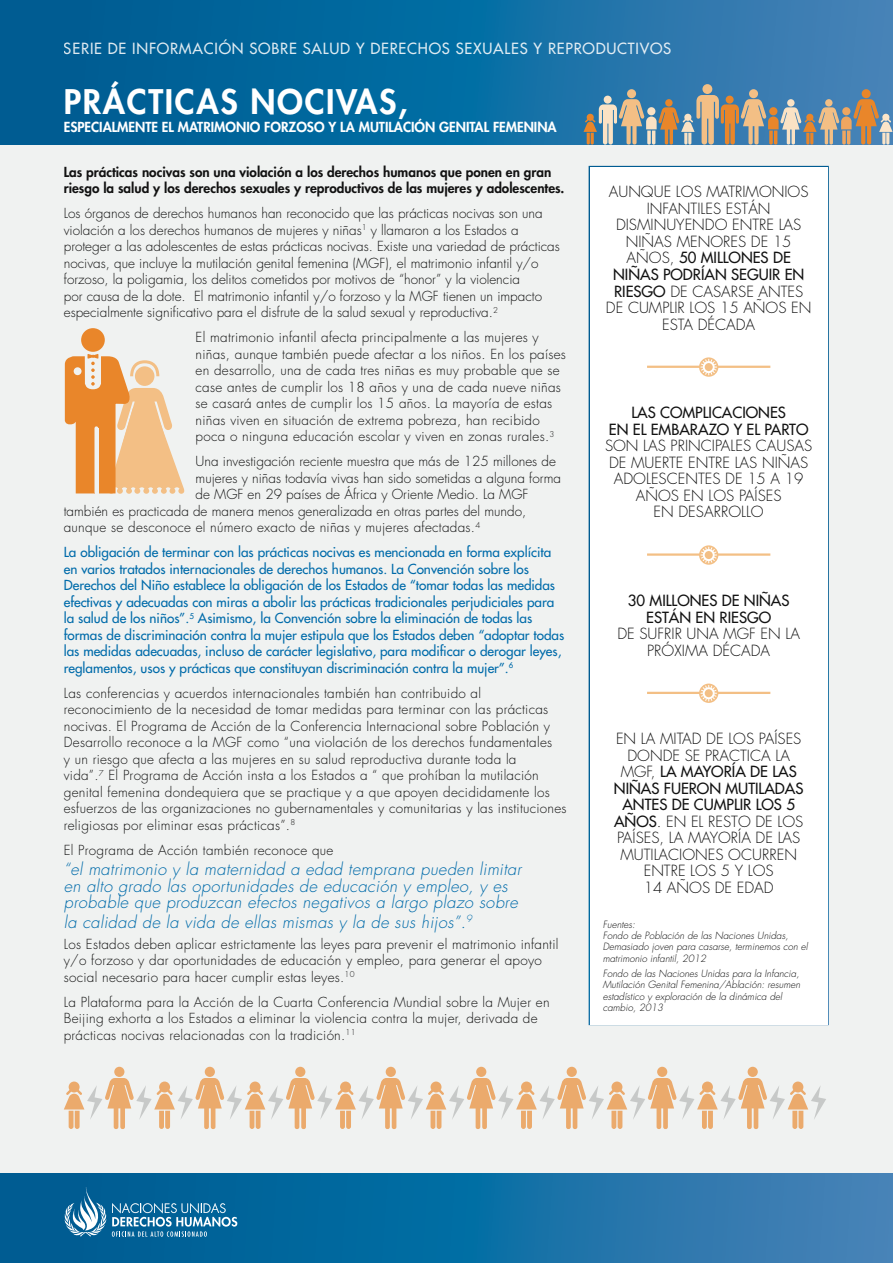
<style>
.page{position:relative;width:893px;height:1263px;background:#fff}
.page>*{position:absolute;margin:0;border:0;box-sizing:border-box;transform-origin:0 0}
.t1{font:800 33px "Futura";letter-spacing:.05em;color:#fff}
.t2{font:italic 300 16.5px/16.5px "Futura";letter-spacing:.02em;color:#006baa}
.t3{font:300 15px/16.5px "Futura";color:#121212;text-align:center}
.t4{font:15px/16.5px "Futura";color:#121212;text-align:center}
.t5{font:15px "Futura";letter-spacing:.05em;color:#fff}
.t6{font:300 13.5px/16.5px "Futura";letter-spacing:.02em;color:#121212}
.t7{font:300 13.5px/16.5px "Futura";color:#121212}
.t8{font:13.5px/16.5px "Futura";color:#006baa}
.t9{font:800 13.5px/16.5px "Futura";color:#121212}
.t10{font:800 13.5px "Futura";color:#fff}
.t11{font:italic 300 9.75px/11.2px "Futura";color:#121212}
.s1{font-weight:400}
</style>
<div class="page">
<div style="left:0;top:140px;width:893px;height:1036px;background:#f0f2f1"></div>
<svg style="left:0;top:1174px;width:893px;height:89px;background:#176fa4"></svg>
<div style="left:589px;top:166px;width:240px;height:859px;background:#fff;border:2px solid #fff"></div>
<hr style="left:647px;top:366px;width:123px;height:2px;background:#f3bf85">
<hr style="left:647px;top:553px;width:123px;height:3px;background:#f3bf85">
<hr style="left:647px;top:692px;width:123px;height:2px;background:#f3bf85">
<svg style="left:0;top:0;width:893px;height:145px;background:#106ba1"></svg>
<svg style="left:699px;top:357px;width:19px;height:20px"></svg>
<svg style="left:700px;top:359px;width:17px;height:16px"></svg>
<div style="left:703px;top:361px;width:12px;height:12px;border:2px solid #fff;border-radius:50%"></div>
<svg style="left:699px;top:545px;width:19px;height:20px"></svg>
<svg style="left:700px;top:547px;width:17px;height:16px"></svg>
<div style="left:703px;top:549px;width:12px;height:12px;border:2px solid #fff;border-radius:50%"></div>
<svg style="left:699px;top:684px;width:19px;height:19px"></svg>
<svg style="left:700px;top:685px;width:17px;height:17px"></svg>
<div style="left:703px;top:687px;width:12px;height:12px;border:2px solid #fff;border-radius:50%"></div>
<div style="left:702px;top:84px;width:10px;height:10px;background:#f3bf85;border-radius:50%"></div>
<div style="left:627px;top:89px;width:9px;height:9px;background:#f3bf85;border-radius:50%"></div>
<div style="left:749px;top:89px;width:9px;height:9px;background:#f3bf85;border-radius:50%"></div>
<div style="left:862px;top:89px;width:9px;height:9px;background:#e9862a;border-radius:50%"></div>
<svg style="left:583px;top:95px;width:310px;height:50px;background:#8a9495"></svg>
<div style="left:81px;top:328px;width:24px;height:24px;background:#e9862a;border-radius:50%"></div>
<svg style="left:65px;top:354px;width:119px;height:140px"></svg>
<hr style="left:95px;top:428px;width:3px;height:69px;background:#f0f2f1">
<div style="left:114px;top:1067px;width:10px;height:10px;background:#ebaa6c;border-radius:50%"></div>
<svg style="left:205px;top:1067px;width:10px;height:10px"></svg>
<div style="left:295px;top:1067px;width:10px;height:10px;background:#ebaa6c;border-radius:50%"></div>
<svg style="left:386px;top:1067px;width:10px;height:10px"></svg>
<svg style="left:476px;top:1067px;width:10px;height:10px"></svg>
<svg style="left:567px;top:1067px;width:10px;height:10px"></svg>
<svg style="left:657px;top:1067px;width:10px;height:10px"></svg>
<div style="left:748px;top:1067px;width:10px;height:10px;background:#ebaa6c;border-radius:50%"></div>
<svg style="left:64px;top:1078px;width:762px;height:51px"></svg>
<svg style="left:65px;top:1187px;width:172px;height:50px;background:#2f7da9"></svg>
<p class="t5" style="left:64px;top:39px;width:609px">SERIE DE INFORMACIÓN SOBRE SALUD Y DERECHOS SEXUALES Y REPRODUCTIVOS</p>
<h1 class="t1" style="left:64px;top:81px;width:345px">PRÁCTICAS NOCIVAS,</h1>
<p class="t10" style="left:64px;top:118px;width:494px">ESPECIALMENTE EL MATRIMONIO FORZOSO Y LA MUTILACIÓN GENITAL FEMENINA</p>
<p class="t9" style="left:64px;top:163px;width:502px">Las prácticas nocivas son una violación a los derechos humanos que ponen en gran riesgo la salud y los derechos sexuales y reproductivos de las mujeres y adolescentes.</p>
<p class="t7" style="left:64px;top:205px;width:498px">Los órganos de derechos humanos han reconocido que las prácticas nocivas son una violación a los derechos humanos de mujeres y niñas<sup>1</sup> y llamaron a los Estados a proteger a las adolescentes de estas prácticas nocivas. Existe una variedad de prácticas nocivas, que incluye la mutilación genital femenina (MGF), el matrimonio infantil y/o forzoso, la poligamia, los delitos cometidos por motivos de “honor” y la violencia<br>por causa de la dote. El matrimonio infantil y/o forzoso y la MGF tienen un impacto especialmente significativo para el disfrute de la salud sexual y reproductiva.<sup>2</sup></p>
<p class="t6" style="left:196px;top:329px;width:372px">El matrimonio infantil afecta principalmente a las mujeres y niñas, aunque también puede afectar a los niños. En los países en desarrollo, una de cada tres niñas es muy probable que se case antes de cumplir los 18 años y una de cada nueve niñas se casará antes de cumplir los 15 años. La mayoría de estas niñas viven en situación de extrema pobreza, han recibido poca o ninguna educación escolar y viven en zonas rurales.<sup>3</sup></p>
<p class="t7" style="left:196px;top:453px;width:362px">Una investigación reciente muestra que más de 125 millones de</p>
<p class="t7" style="left:196px;top:470px;width:367px">mujeres y niñas todavía vivas han sido sometidas a alguna forma</p>
<p class="t7" style="left:196px;top:486px;width:334px">de MGF en 29 países de África y Oriente Medio. La MGF</p>
<p class="t7" style="left:64px;top:503px;width:464px">también es practicada de manera menos generalizada en otras partes del mundo,</p>
<p class="t6" style="left:64px;top:519px;width:418px">aunque se desconoce el número exacto de niñas y mujeres afectadas.<sup>4</sup></p>
<p class="t8" style="left:64px;top:544px;width:502px">La obligación de terminar con las prácticas nocivas es mencionada en forma explícita en varios tratados internacionales de derechos humanos. La Convención sobre los Derechos del Niño establece la obligación de los Estados de “tomar todas las medidas efectivas y adecuadas con miras a abolir las prácticas tradicionales perjudiciales para la salud de los niños”.<sup>5</sup> Asimismo, la Convención sobre la eliminación de todas las formas de discriminación contra la mujer estipula que los Estados deben “adoptar todas las medidas adecuadas, incluso de carácter legislativo, para modificar o derogar leyes, reglamentos, usos y prácticas que constituyan discriminación contra la mujer”.<sup>6</sup></p>
<p class="t6" style="left:64px;top:685px;width:504px">Las conferencias y acuerdos internacionales también han contribuido al reconocimiento de la necesidad de tomar medidas para terminar con las prácticas nocivas. El Programa de Acción de la Conferencia Internacional sobre Población y Desarrollo reconoce a la MGF como “una violación de los derechos fundamentales<br>y un riesgo que afecta a las mujeres en su salud reproductiva durante toda la<br>vida”.<sup>7</sup> El Programa de Acción insta a los Estados a “ que prohíban la mutilación genital femenina dondequiera que se practique y a que apoyen decididamente los esfuerzos de las organizaciones no gubernamentales y comunitarias y las instituciones religiosas por eliminar esas prácticas”.<sup>8</sup></p>
<p class="t6" style="left:64px;top:842px;width:271px">El Programa de Acción también reconoce que</p>
<p class="t2" style="left:64px;top:862px;width:459px">“el matrimonio y la maternidad a edad temprana pueden limitar en alto grado las oportunidades de educación y empleo, y es probable que produzcan efectos negativos a largo plazo sobre</p>
<p class="t2" style="left:64px;top:914px;width:410px">la calidad de la vida de ellas mismas y la de sus hijos”.<sup>9</sup></p>
<p class="t6" style="left:64px;top:936px;width:496px">Los Estados deben aplicar estrictamente las leyes para prevenir el matrimonio infantil y/o forzoso y dar oportunidades de educación y empleo, para generar el apoyo social necesario para hacer cumplir estas leyes.<sup>10</sup></p>
<p class="t6" style="left:64px;top:994px;width:487px">La Plataforma para la Acción de la Cuarta Conferencia Mundial sobre la Mujer en<br>Beijing exhorta a los Estados a eliminar la violencia contra la mujer, derivada de prácticas nocivas relacionadas con la tradición.<sup>11</sup></p>
<p class="t3" style="left:606px;top:184px;width:207px">AUNQUE LOS MATRIMONIOS<br>INFANTILES ESTÁN<br>DISMINUYENDO ENTRE LAS<br>NIÑAS MENORES DE 15<br>AÑOS, <span class="s1">50 MILLONES DE<br>NIÑAS PODRÍAN SEGUIR EN<br>RIESGO</span> DE CASARSE ANTES<br>DE CUMPLIR LOS 15 AÑOS EN<br>ESTA DÉCADA</p>
<p class="t4" style="left:609px;top:405px;width:201px">LAS COMPLICACIONES<br>EN EL EMBARAZO Y EL PARTO</p>
<p class="t3" style="left:605px;top:438px;width:209px">SON LAS PRINCIPALES CAUSAS<br>DE MUERTE ENTRE LAS NIÑAS<br>ADOLESCENTES DE 15 A 19<br>AÑOS EN LOS PAÍSES<br>EN DESARROLLO</p>
<p class="t4" style="left:628px;top:592px;width:163px">30 MILLONES DE NIÑAS<br>ESTÁN EN RIESGO</p>
<p class="t3" style="left:617px;top:626px;width:184px">DE SUFRIR UNA MGF EN LA<br>PRÓXIMA DÉCADA</p>
<p class="t3" style="left:614px;top:731px;width:191px">EN LA MITAD DE LOS PAÍSES<br>DONDE SE PRACTICA LA<br>MGF, <span class="s1">LA MAYORÍA DE LAS<br>NIÑAS FUERON MUTILADAS<br>ANTES DE CUMPLIR LOS 5<br>AÑOS</span>. EN EL RESTO DE LOS<br>PAÍSES, LA MAYORÍA DE LAS<br>MUTILACIONES OCURREN<br>ENTRE LOS 5 Y LOS<br>14 AÑOS DE EDAD</p>
<p class="t11" style="left:603px;top:919px;width:207px">Fuentes:<br>Fondo de Población de las Naciones Unidas,<br>Demasiado joven para casarse, terminemos con el matrimonio infantil, 2012</p>
<p class="t11" style="left:603px;top:968px;width:199px">Fondo de las Naciones Unidas para la Infancia, Mutilación Genital Femenina/Ablación: resumen estadístico y exploración de la dinámica del cambio, 2013</p>
</div>
